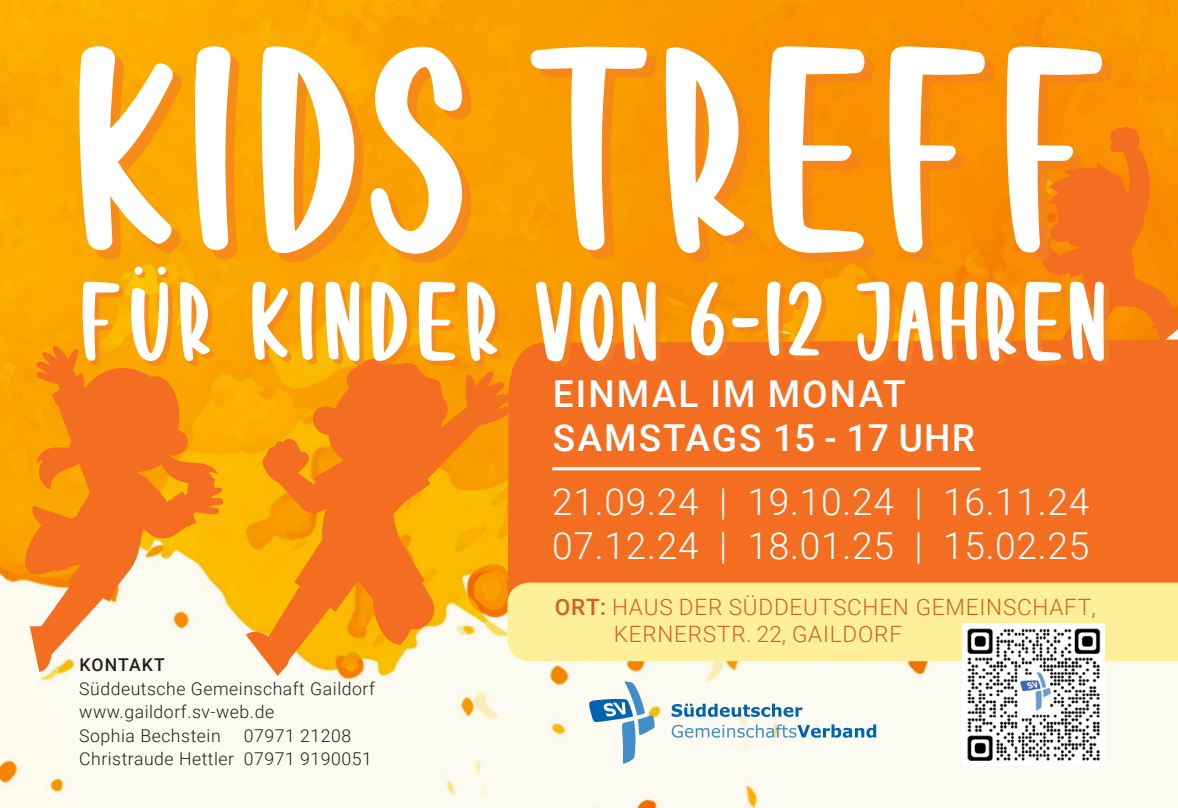
<style>
.page{position:relative;width:1178px;height:808px;background:#fff}
.page>*{position:absolute;margin:0;border:0;box-sizing:border-box;transform-origin:0 0}
.t1{font:292.5px "Orange Juice";letter-spacing:.03em;color:#fff}
.t2{font:112.2px "Orange Juice";letter-spacing:.03em;color:#fff}
.t3{font:300 37.2px/44.4px "Roboto";letter-spacing:.02em;color:#fff}
.t4{font:500 37.2px "Roboto";letter-spacing:.055em;color:#fff}
.t5{font:300 22.5px/27px "Roboto";letter-spacing:.035em;color:#d4611a}
.t6{font:300 17.7px "Roboto";letter-spacing:.03em;color:#231f20}
.t7{font:500 17.7px "Roboto";letter-spacing:.06em;color:#231f20}
.s1{font-weight:500}
</style>
<div class="page">
<img style="left:0;top:0;width:1178px;height:808px">
<svg style="left:588px;top:681px;width:67px;height:83px"></svg>
<svg style="left:672px;top:704px;width:204px;height:34px"></svg>
<svg style="left:16px;top:345px;width:208px;height:327px"></svg>
<svg style="left:1018px;top:125px;width:160px;height:213px;background:#f67f0f"></svg>
<div style="left:88px;top:55px;width:1023px;height:208px;background:#f58220;opacity:.75"></div>
<svg style="left:246px;top:366px;width:265px;height:310px;background:#f79a23"></svg>
<div style="left:508px;top:338px;width:670px;height:244px;background:#f36e21"></div>
<div style="left:507px;top:582px;width:671px;height:79px;background:#fef09a"></div>
<hr style="left:552px;top:467px;width:428px;height:3px;background:#fff">
<img style="left:963px;top:624px;width:141px;height:141px">
<div style="left:137px;top:270px;width:32px;height:8px;background:#f58220;opacity:.75"></div>
<div style="left:87px;top:286px;width:1022px;height:80px;background:#f58220;opacity:.75"></div>
<p class="t1" style="left:69px;top:-21px;width:1037px">KIDS TREFF</p>
<p class="t2" style="left:83px;top:279px;width:15px;rotate:-90deg">:</p>
<p class="t2" style="left:79px;top:256px;width:1028px">FÜR KINDER VON 6-12 JAHREN</p>
<p class="t4" style="left:553px;top:367px;width:354px">EINMAL IM MONAT</p>
<p class="t4" style="left:553px;top:412px;width:424px">SAMSTAGS 15 - 17 UHR</p>
<p class="t3" style="left:552px;top:478px;width:539px">21.09.24 | 19.10.24 | 16.11.24<br>07.12.24 | 18.01.25 | 15.02.25</p>
<p class="t7" style="left:79px;top:653px;width:87px">KONTAKT</p>
<p class="t6" style="left:79px;top:676px;width:297px">Süddeutsche Gemeinschaft Gaildorf</p>
<p class="t6" style="left:79px;top:700px;width:196px">www.gaildorf.sv-web.de</p>
<p class="t6" style="left:79px;top:723px;width:143px">Sophia Bechstein</p>
<p class="t6" style="left:244px;top:723px;width:109px">07971 21208</p>
<p class="t6" style="left:79px;top:747px;width:294px">Christraude Hettler 07971 9190051</p>
<p class="t5" style="left:614px;top:592px;width:484px;text-indent:-59px"><span class="s1">ORT:</span> HAUS DER SÜDDEUTSCHEN GEMEINSCHAFT,<br>KERNERSTR. 22, GAILDORF</p>
</div>
